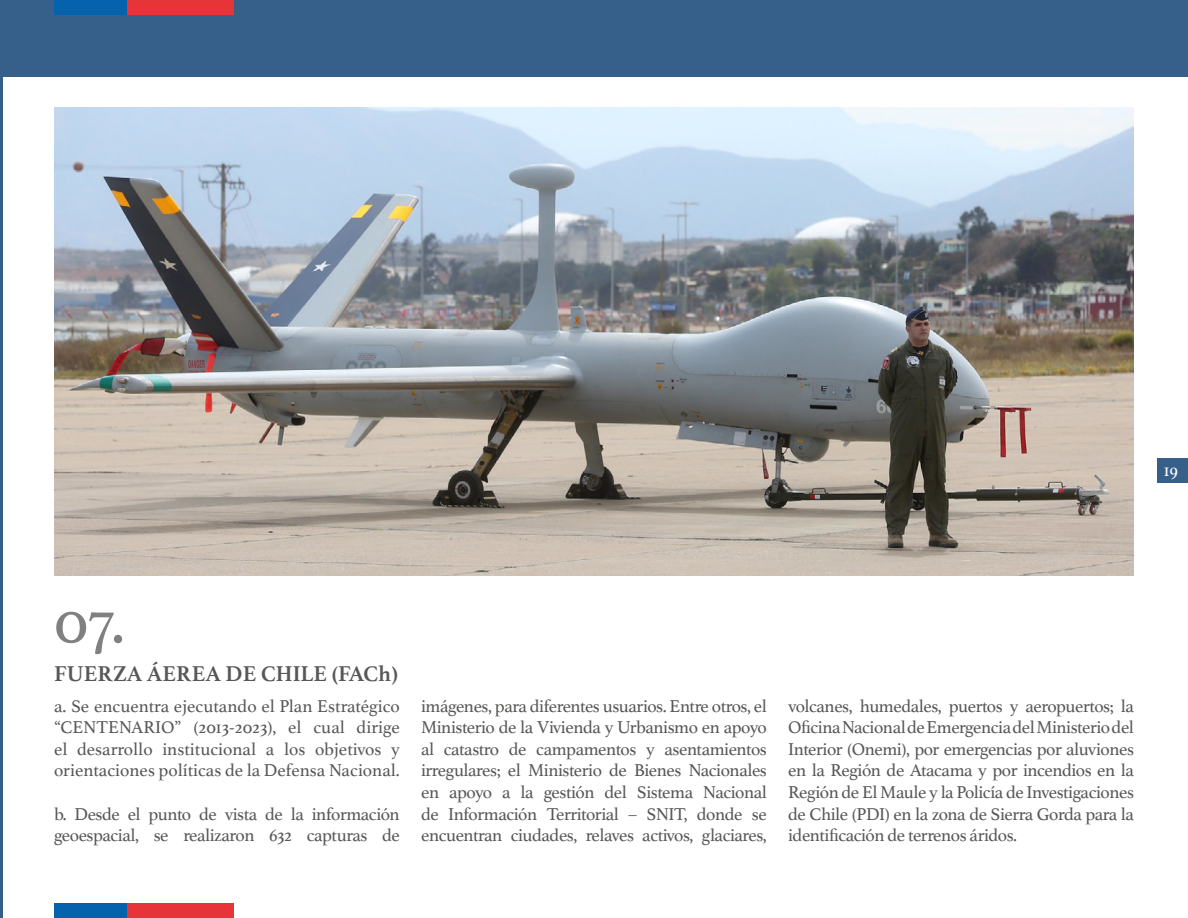
<style>
.page{position:relative;width:1188px;height:918px;background:#fff}
.page>*{position:absolute;margin:0;border:0;box-sizing:border-box;transform-origin:0 0}
.t1{font:64.5px "Athelas";color:#808080}
.t2{font:700 22.5px "Athelas";color:#575756}
.t3{font:18px/21.6px "Athelas";letter-spacing:-.025em;color:#575756;text-align:justify}
.t4{font:18px "Athelas";color:#fff}
</style>
<div class="page">
<div style="left:1157px;top:458px;width:31px;height:24px;background:#365f8a"></div>
<img style="left:54px;top:108px;width:1080px;height:468px">
<hr style="left:0;top:0;width:3px;height:918px;background:#365f8a">
<div style="left:0;top:0;width:1188px;height:77px;background:#365f8a"></div>
<div style="left:54px;top:0;width:74px;height:14px;background:#0563ad"></div>
<div style="left:128px;top:0;width:106px;height:14px;background:#e73439"></div>
<div style="left:54px;top:904px;width:74px;height:14px;background:#0563ad"></div>
<div style="left:128px;top:904px;width:106px;height:14px;background:#e73439"></div>
<p class="t4" style="left:1164px;top:455px;width:16px">19</p>
<h1 class="t1" style="left:54px;top:570px;width:72px">07.</h1>
<p class="t2" style="left:54px;top:655px;width:346px">FUERZA ÁEREA DE CHILE (FACh)</p>
<p class="t3" style="left:54px;top:694px;width:347px">a. Se encuentra ejecutando el Plan Estratégico “CENTENARIO” (2013-2023), el cual dirige el desarrollo institucional a los objetivos y orientaciones políticas de la Defensa Nacional.</p>
<p class="t3" style="left:54px;top:802px;width:347px">b. Desde el punto de vista de la información geoespacial, se realizaron 632 capturas de</p>
<p class="t3" style="left:421px;top:694px;width:347px">imágenes, para diferentes usuarios. Entre otros, el Ministerio de la Vivienda y Urbanismo en apoyo al catastro de campamentos y asentamientos irregulares; el Ministerio de Bienes Nacionales en apoyo a la gestión del Sistema Nacional de Información Territorial – SNIT, donde se encuentran ciudades, relaves activos, glaciares,</p>
<p class="t3" style="left:788px;top:694px;width:347px">volcanes, humedales, puertos y aeropuertos; la Oficina Nacional de Emergencia del Ministerio del Interior (Onemi), por emergencias por aluviones en la Región de Atacama y por incendios en la Región de El Maule y la Policía de Investigaciones de Chile (PDI) en la zona de Sierra Gorda para la identificación de terrenos áridos.</p>
</div>
